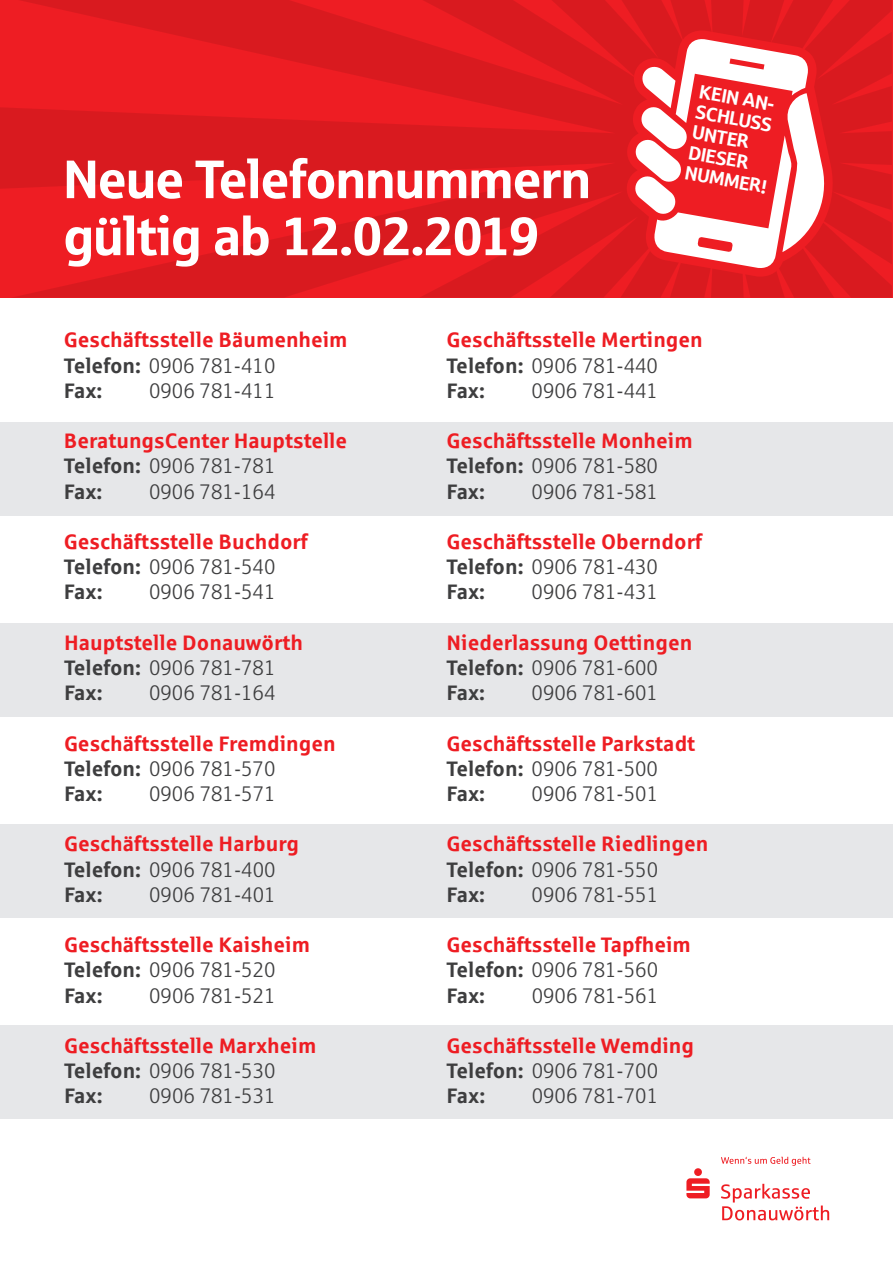
<style>
.page{position:relative;width:893px;height:1263px;background:#fff}
.page>*{position:absolute;margin:0;border:0;box-sizing:border-box;transform-origin:0 0}
.t1{font:54px/57px "Sparkasse Head";color:#fff}
.t2{font:21px "Sparkasse Lt";color:#3e3e3f}
.t3{font:700 21px "Sparkasse Rg";color:#ee1d23}
.t4{font:700 21px "Sparkasse Rg";letter-spacing:-.02em;color:#3e3e3f}
.t5{font:19.5px/20.7px "Sparkasse Head";color:#fff}
.s1{font-family:"Sparkasse Rg";font-weight:700}
</style>
<div class="page">
<svg style="left:0;top:0;width:892px;height:298px;background:#e21b20"></svg>
<svg style="left:626px;top:30px;width:213px;height:247px;background:#dc1a1f"></svg>
<svg style="left:634px;top:37px;width:196px;height:234px;fill:#ee1d23"></svg>
<div style="left:0;top:422px;width:893px;height:94px;background:#e6e7e9"></div>
<div style="left:0;top:623px;width:893px;height:93px;background:#e6e7e9"></div>
<div style="left:0;top:824px;width:893px;height:93px;background:#e6e7e9"></div>
<div style="left:0;top:1025px;width:893px;height:93px;background:#e6e7e9"></div>
<svg style="left:721px;top:1184px;width:108px;height:36px"></svg>
<svg style="left:686px;top:1168px;width:24px;height:30px"></svg>
<svg style="left:721px;top:1157px;width:90px;height:9px"></svg>
<h1 class="t1" style="left:64px;top:149px;width:528px">Neue Telefonnummern gültig ab 12.02.2019</h1>
<p class="t5" style="left:702px;top:80px;width:84px;rotate:10deg">KEIN AN-<br>SCHLUSS<br>UNTER<br>DIESER<br>NUMMER!</p>
<p class="t3" style="left:64px;top:327px;width:285px">Geschäftsstelle Bäumenheim</p>
<p class="t2" style="left:64px;top:353px;width:213px"><span class="s1">Telefon:</span> 0906 781-410</p>
<p class="t4" style="left:64px;top:377px;width:40px">Fax:</p>
<p class="t2" style="left:149px;top:378px;width:128px">0906 781-411</p>
<p class="t3" style="left:64px;top:427px;width:285px">BeratungsCenter Hauptstelle</p>
<p class="t2" style="left:64px;top:454px;width:213px"><span class="s1">Telefon:</span> 0906 781-781</p>
<p class="t4" style="left:64px;top:478px;width:40px">Fax:</p>
<p class="t2" style="left:149px;top:479px;width:128px">0906 781-164</p>
<p class="t3" style="left:64px;top:528px;width:246px">Geschäftsstelle Buchdorf</p>
<p class="t2" style="left:64px;top:554px;width:213px"><span class="s1">Telefon:</span> 0906 781-540</p>
<p class="t4" style="left:64px;top:579px;width:40px">Fax:</p>
<p class="t2" style="left:149px;top:580px;width:128px">0906 781-541</p>
<p class="t3" style="left:64px;top:629px;width:241px">Hauptstelle Donauwörth</p>
<p class="t2" style="left:64px;top:655px;width:213px"><span class="s1">Telefon:</span> 0906 781-781</p>
<p class="t4" style="left:64px;top:679px;width:40px">Fax:</p>
<p class="t2" style="left:149px;top:680px;width:128px">0906 781-164</p>
<p class="t3" style="left:64px;top:730px;width:273px">Geschäftsstelle Fremdingen</p>
<p class="t2" style="left:64px;top:756px;width:213px"><span class="s1">Telefon:</span> 0906 781-570</p>
<p class="t4" style="left:64px;top:780px;width:40px">Fax:</p>
<p class="t2" style="left:149px;top:781px;width:128px">0906 781-571</p>
<p class="t3" style="left:64px;top:831px;width:237px">Geschäftsstelle Harburg</p>
<p class="t2" style="left:64px;top:857px;width:213px"><span class="s1">Telefon:</span> 0906 781-400</p>
<p class="t4" style="left:64px;top:881px;width:40px">Fax:</p>
<p class="t2" style="left:149px;top:882px;width:128px">0906 781-401</p>
<p class="t3" style="left:64px;top:931px;width:247px">Geschäftsstelle Kaisheim</p>
<p class="t2" style="left:64px;top:958px;width:213px"><span class="s1">Telefon:</span> 0906 781-520</p>
<p class="t4" style="left:64px;top:982px;width:40px">Fax:</p>
<p class="t2" style="left:149px;top:983px;width:128px">0906 781-521</p>
<p class="t3" style="left:64px;top:1032px;width:254px">Geschäftsstelle Marxheim</p>
<p class="t2" style="left:64px;top:1058px;width:213px"><span class="s1">Telefon:</span> 0906 781-530</p>
<p class="t4" style="left:64px;top:1083px;width:40px">Fax:</p>
<p class="t2" style="left:149px;top:1084px;width:128px">0906 781-531</p>
<p class="t3" style="left:446px;top:327px;width:258px">Geschäftsstelle Mertingen</p>
<p class="t2" style="left:446px;top:353px;width:213px"><span class="s1">Telefon:</span> 0906 781-440</p>
<p class="t4" style="left:446px;top:377px;width:40px">Fax:</p>
<p class="t2" style="left:532px;top:378px;width:128px">0906 781-441</p>
<p class="t3" style="left:446px;top:427px;width:248px">Geschäftsstelle Monheim</p>
<p class="t2" style="left:446px;top:454px;width:213px"><span class="s1">Telefon:</span> 0906 781-580</p>
<p class="t4" style="left:446px;top:478px;width:40px">Fax:</p>
<p class="t2" style="left:532px;top:479px;width:128px">0906 781-581</p>
<p class="t3" style="left:446px;top:528px;width:257px">Geschäftsstelle Oberndorf</p>
<p class="t2" style="left:446px;top:554px;width:213px"><span class="s1">Telefon:</span> 0906 781-430</p>
<p class="t4" style="left:446px;top:579px;width:40px">Fax:</p>
<p class="t2" style="left:532px;top:580px;width:128px">0906 781-431</p>
<p class="t3" style="left:447px;top:629px;width:247px">Niederlassung Oettingen</p>
<p class="t2" style="left:447px;top:655px;width:213px"><span class="s1">Telefon:</span> 0906 781-600</p>
<p class="t4" style="left:447px;top:679px;width:40px">Fax:</p>
<p class="t2" style="left:532px;top:680px;width:128px">0906 781-601</p>
<p class="t3" style="left:447px;top:730px;width:250px">Geschäftsstelle Parkstadt</p>
<p class="t2" style="left:447px;top:756px;width:213px"><span class="s1">Telefon:</span> 0906 781-500</p>
<p class="t4" style="left:447px;top:780px;width:40px">Fax:</p>
<p class="t2" style="left:532px;top:781px;width:128px">0906 781-501</p>
<p class="t3" style="left:447px;top:831px;width:263px">Geschäftsstelle Riedlingen</p>
<p class="t2" style="left:447px;top:857px;width:213px"><span class="s1">Telefon:</span> 0906 781-550</p>
<p class="t4" style="left:447px;top:881px;width:40px">Fax:</p>
<p class="t2" style="left:532px;top:882px;width:128px">0906 781-551</p>
<p class="t3" style="left:447px;top:931px;width:246px">Geschäftsstelle Tapfheim</p>
<p class="t2" style="left:447px;top:958px;width:213px"><span class="s1">Telefon:</span> 0906 781-560</p>
<p class="t4" style="left:447px;top:982px;width:40px">Fax:</p>
<p class="t2" style="left:532px;top:983px;width:128px">0906 781-561</p>
<p class="t3" style="left:447px;top:1032px;width:249px">Geschäftsstelle Wemding</p>
<p class="t2" style="left:447px;top:1058px;width:213px"><span class="s1">Telefon:</span> 0906 781-700</p>
<p class="t4" style="left:447px;top:1083px;width:40px">Fax:</p>
<p class="t2" style="left:532px;top:1084px;width:128px">0906 781-701</p>
</div>
